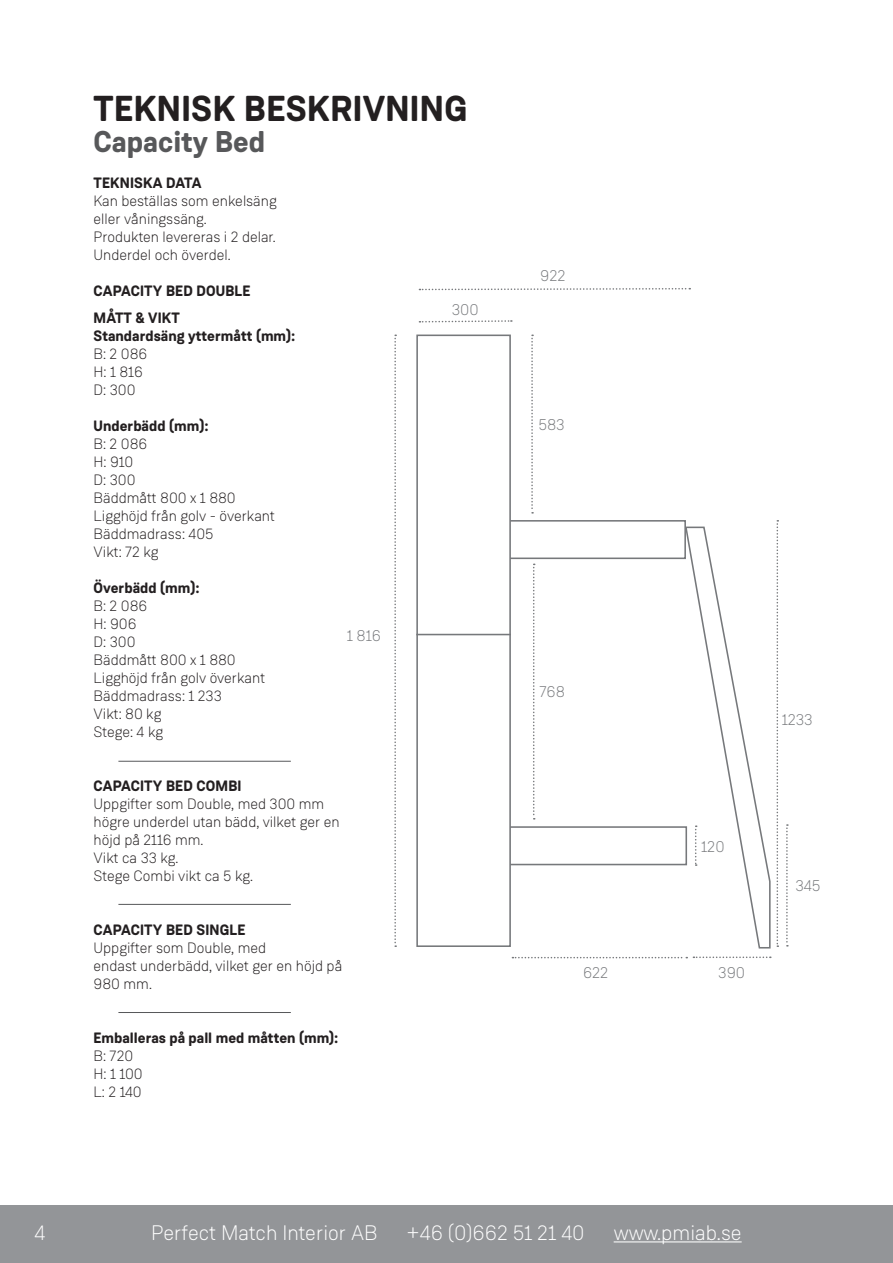
<style>
.page{position:relative;width:893px;height:1263px;background:#fff}
.page>*{position:absolute;margin:0;border:0;box-sizing:border-box;transform-origin:0 0}
.t1{font:700 36px "Weissenhof Grotesk";letter-spacing:.01em;color:#231f20}
.t2{font:700 30px "Weissenhof Grotesk";color:#57585a}
.t3{font:300 21px "Weissenhof Grotesk";color:#fff}
.t4{font:300 15.6px "Weissenhof Grotesk";letter-spacing:-.005em;color:#76787b}
.t5{font:300 15px/18px "Weissenhof Grotesk";color:#231f20}
.t6{font:700 15px "Weissenhof Grotesk";color:#231f20}
</style>
<div class="page">
<div style="left:0;top:1205px;width:893px;height:58px;background:#939598"></div>
<hr style="left:614px;top:1241px;width:128px;height:1px;background:#fff">
<div style="left:509px;top:826px;width:178px;height:39px;background:#fff;border:2px solid #76787b"></div>
<div style="left:508px;top:520px;width:178px;height:39px;background:#fff;border:2px solid #76787b"></div>
<div style="left:416px;top:334px;width:95px;height:613px;background:#fff;border:2px solid #76787b"></div>
<hr style="left:416px;top:634px;width:95px;height:1px;background:#76787b">
<svg style="left:419px;top:288px;width:271px;height:3px"></svg>
<svg style="left:419px;top:320px;width:93px;height:3px"></svg>
<svg style="left:533px;top:564px;width:2px;height:255px"></svg>
<svg style="left:512px;top:957px;width:175px;height:1px"></svg>
<svg style="left:693px;top:956px;width:78px;height:2px"></svg>
<svg style="left:786px;top:824px;width:2px;height:122px"></svg>
<svg style="left:531px;top:334px;width:2px;height:180px"></svg>
<svg style="left:394px;top:334px;width:2px;height:613px"></svg>
<svg style="left:684px;top:520px;width:94px;height:429px"></svg>
<hr style="left:118px;top:761px;width:173px;height:1px;background:#57585a">
<hr style="left:118px;top:904px;width:173px;height:1px;background:#57585a">
<hr style="left:118px;top:1012px;width:173px;height:1px;background:#57585a">
<p class="t1" style="left:94px;top:85px;width:375px">TEKNISK BESKRIVNING</p>
<p class="t2" style="left:94px;top:123px;width:173px">Capacity Bed</p>
<p class="t6" style="left:94px;top:174px;width:109px">TEKNISKA DATA</p>
<p class="t5" style="left:94px;top:192px;width:185px">Kan beställas som enkelsäng eller våningssäng.</p>
<p class="t5" style="left:94px;top:228px;width:184px">Produkten levereras i 2 delar.</p>
<p class="t5" style="left:94px;top:246px;width:139px">Underdel och överdel.</p>
<p class="t6" style="left:94px;top:282px;width:159px">CAPACITY BED DOUBLE</p>
<p class="t6" style="left:94px;top:308px;width:88px">MÅTT &amp; VIKT</p>
<p class="t6" style="left:94px;top:326px;width:203px">Standardsäng yttermått (mm):</p>
<p class="t5" style="left:94px;top:345px;width:55px">B: 2 086</p>
<p class="t5" style="left:94px;top:363px;width:51px">H: 1 816</p>
<p class="t5" style="left:94px;top:381px;width:44px">D: 300</p>
<p class="t6" style="left:94px;top:416px;width:117px">Underbädd (mm):</p>
<p class="t5" style="left:94px;top:435px;width:55px">B: 2 086</p>
<p class="t5" style="left:94px;top:453px;width:41px">H: 910</p>
<p class="t5" style="left:94px;top:471px;width:44px">D: 300</p>
<p class="t5" style="left:94px;top:489px;width:144px">Bäddmått 800 x 1 880</p>
<p class="t5" style="left:94px;top:507px;width:183px">Ligghöjd från golv - överkant</p>
<p class="t5" style="left:94px;top:525px;width:122px">Bäddmadrass: 405</p>
<p class="t5" style="left:94px;top:543px;width:66px">Vikt: 72 kg</p>
<p class="t6" style="left:94px;top:578px;width:108px">Överbädd (mm):</p>
<p class="t5" style="left:94px;top:597px;width:55px">B: 2 086</p>
<p class="t5" style="left:94px;top:615px;width:45px">H: 906</p>
<p class="t5" style="left:94px;top:633px;width:44px">D: 300</p>
<p class="t5" style="left:94px;top:651px;width:144px">Bäddmått 800 x 1 880</p>
<p class="t5" style="left:94px;top:669px;width:173px">Ligghöjd från golv överkant</p>
<p class="t5" style="left:94px;top:687px;width:130px">Bäddmadrass: 1 233</p>
<p class="t5" style="left:94px;top:705px;width:69px">Vikt: 80 kg</p>
<p class="t5" style="left:94px;top:723px;width:71px">Stege: 4 kg</p>
<p class="t4" style="left:347px;top:626px;width:36px">1 816</p>
<p class="t6" style="left:94px;top:776px;width:149px">CAPACITY BED COMBI</p>
<p class="t5" style="left:94px;top:795px;width:232px">Uppgifter som Double, med 300 mm</p>
<p class="t5" style="left:94px;top:813px;width:248px">högre underdel utan bädd, vilket ger en höjd på 2116 mm.</p>
<p class="t5" style="left:94px;top:849px;width:86px">Vikt ca 33 kg.</p>
<p class="t5" style="left:94px;top:867px;width:161px">Stege Combi vikt ca 5 kg.</p>
<p class="t6" style="left:94px;top:920px;width:153px">CAPACITY BED SINGLE</p>
<p class="t5" style="left:94px;top:939px;width:174px">Uppgifter som Double, med</p>
<p class="t5" style="left:94px;top:957px;width:250px">endast underbädd, vilket ger en höjd på<br>980 mm.</p>
<p class="t6" style="left:94px;top:1028px;width:246px">Emballeras på pall med måtten (mm):</p>
<p class="t5" style="left:94px;top:1047px;width:41px">B: 720</p>
<p class="t5" style="left:94px;top:1065px;width:51px">H: 1 100</p>
<p class="t5" style="left:94px;top:1083px;width:50px">L: 2 140</p>
<p class="t4" style="left:452px;top:300px;width:28px">300</p>
<p class="t4" style="left:540px;top:266px;width:27px">922</p>
<p class="t4" style="left:538px;top:415px;width:28px">583</p>
<p class="t4" style="left:539px;top:683px;width:27px">768</p>
<p class="t4" style="left:782px;top:711px;width:33px">1233</p>
<p class="t4" style="left:701px;top:837px;width:25px">120</p>
<p class="t4" style="left:583px;top:963px;width:27px">622</p>
<p class="t4" style="left:718px;top:963px;width:29px">390</p>
<p class="t4" style="left:795px;top:877px;width:27px">345</p>
<h3 class="t3" style="left:34px;top:1220px;width:13px">4</h3>
<h3 class="t3" style="left:151px;top:1220px;width:228px">Perfect Match Interior AB</h3>
<h3 class="t3" style="left:407px;top:1220px;width:180px">+46 (0)662 51 21 40</h3>
<h3 class="t3" style="left:614px;top:1220px;width:129px">www.pmiab.se</h3>
</div>
